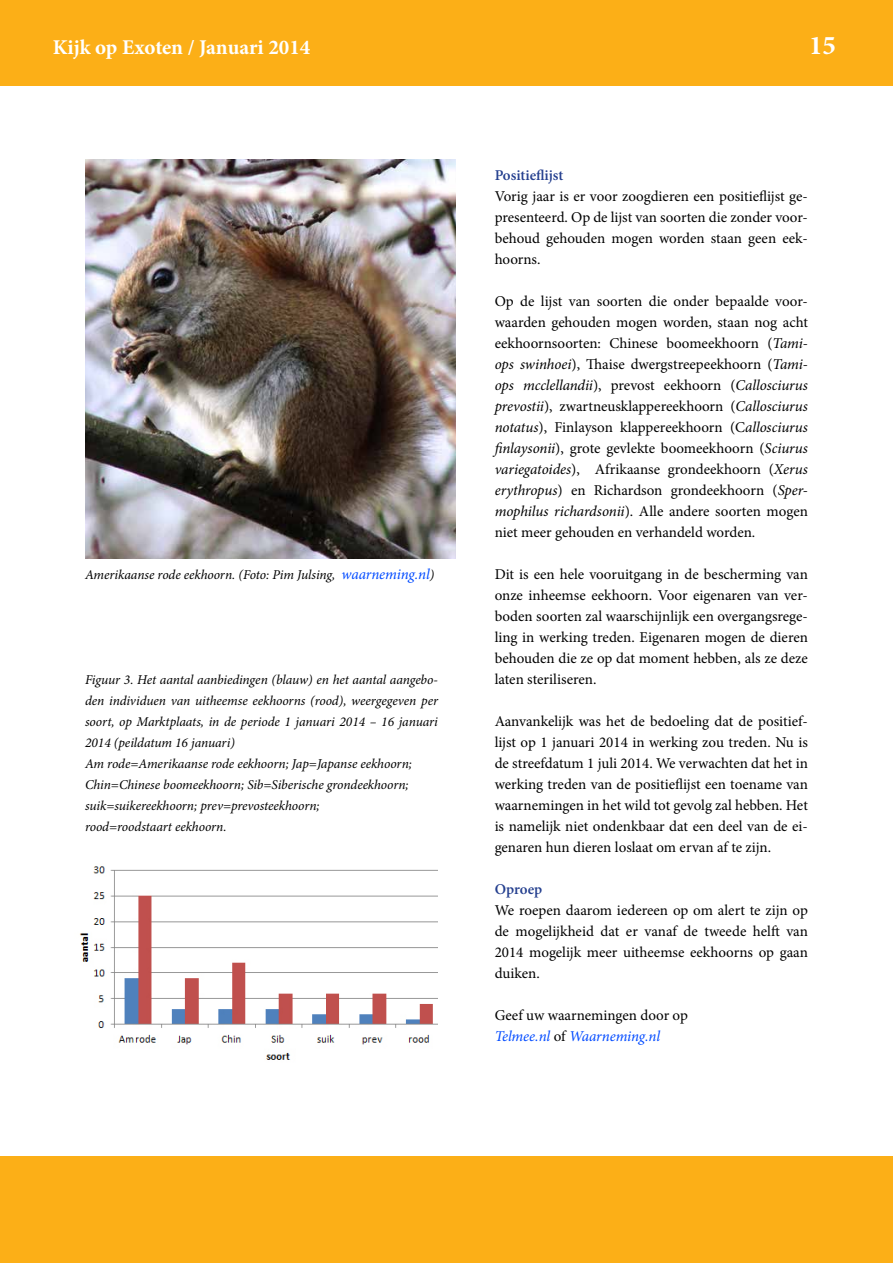
<style>
.page{position:relative;width:893px;height:1263px;background:#fff}
.page>*{position:absolute;margin:0;border:0;box-sizing:border-box;transform-origin:0 0}
.t1{font:700 27px "Minion Pro";color:#fff}
.t2{font:700 21px "Minion Pro";letter-spacing:-.005em;color:#fff}
.t3{font:15px/21px "Minion Pro";color:#000;text-align:justify}
.t4{font:600 15px "Minion Pro";letter-spacing:-.005em;color:#25408f}
.t5{font:italic 13.5px/21px "Minion Pro";letter-spacing:-.005em;color:#000}
.s1{font-size:15px;color:#004aff}
.s2{font-style:italic}
.s3{font-style:italic;color:#004aff}
</style>
<div class="page">
<div style="left:0;top:1157px;width:893px;height:106px;background:#fcaf17"></div>
<div style="left:0;top:0;width:893px;height:85px;background:#fcaf17"></div>
<img style="left:85px;top:159px;width:370px;height:399px">
<img style="left:79px;top:866px;width:359px;height:194px">
<h2 class="t2" style="left:53px;top:32px;width:259px">Kijk op Exoten / Januari 2014</h2>
<h1 class="t1" style="left:809px;top:26px;width:28px">15</h1>
<p class="t5" style="left:85px;top:564px;width:351px">Amerikaanse rode eekhoorn. (Foto: Pim Julsing, <span class="s1">waarneming.nl</span>)</p>
<p class="t5" style="left:85px;top:669px;width:354px">Figuur 3. Het aantal aanbiedingen (blauw) en het aantal aangebo&shy;den individuen van uitheemse eekhoorns (rood), weergegeven per soort, op Marktplaats, in de periode 1 januari 2014 – 16 januari 2014 (peildatum 16 januari)<br>Am rode=Amerikaanse rode eekhoorn; Jap=Japanse eekhoorn; Chin=Chinese boomeekhoorn; Sib=Siberische grondeekhoorn; suik=suikereekhoorn; prev=prevosteekhoorn;<br>rood=roodstaart eekhoorn.</p>
<p class="t4" style="left:495px;top:165px;width:70px">Positieflijst</p>
<p class="t3" style="left:495px;top:186px;width:315px">Vorig jaar is er voor zoogdieren een positieflijst ge&shy;presenteerd. Op de lijst van soorten die zonder voor&shy;behoud gehouden mogen worden staan geen eek&shy;hoorns.</p>
<p class="t3" style="left:495px;top:291px;width:315px">Op de lijst van soorten die onder bepaalde voor&shy;waarden gehouden mogen worden, staan nog acht eekhoornsoorten: Chinese boomeekhoorn (<span class="s2">Tami&shy;ops swinhoei</span>), Thaise dwergstreepeekhoorn (<span class="s2">Tami&shy;ops mcclellandii</span>), prevost eekhoorn (<span class="s2">Callosciurus prevostii</span>), zwartneusklappereekhoorn (<span class="s2">Callosciurus notatus</span>), Finlayson klappereekhoorn (C<span class="s2">allosciurus finlaysonii</span>), grote gevlekte boomeekhoorn (<span class="s2">Sciurus variegatoides</span>), Afrikaanse grondeekhoorn (<span class="s2">Xerus erythropus</span>) en Richardson grondeekhoorn (<span class="s2">Sper&shy;mophilus richardsonii</span>). Alle andere soorten mogen niet meer gehouden en verhandeld worden.</p>
<p class="t3" style="left:495px;top:564px;width:315px">Dit is een hele vooruitgang in de bescherming van onze inheemse eekhoorn. Voor eigenaren van ver&shy;boden soorten zal waarschijnlijk een overgangsrege&shy;ling in werking treden. Eigenaren mogen de dieren behouden die ze op dat moment hebben, als ze deze laten steriliseren.</p>
<p class="t3" style="left:495px;top:711px;width:315px">Aanvankelijk was het de bedoeling dat de positief&shy;lijst op 1 januari 2014 in werking zou treden. Nu is de streefdatum 1 juli 2014. We verwachten dat het in werking treden van de positieflijst een toename van waarnemingen in het wild tot gevolg zal hebben. Het is namelijk niet ondenkbaar dat een deel van de ei&shy;genaren hun dieren loslaat om ervan af te zijn.</p>
<p class="t4" style="left:495px;top:879px;width:49px">Oproep</p>
<p class="t3" style="left:495px;top:900px;width:315px">We roepen daarom iedereen op om alert te zijn op de mogelijkheid dat er vanaf de tweede helft van 2014 mogelijk meer uitheemse eekhoorns op gaan duiken.</p>
<p class="t3" style="left:495px;top:1005px;width:195px">Geef uw waarnemingen door op<br><span class="s3">Telmee.nl</span> of <span class="s3">Waarneming.nl</span></p>
</div>
